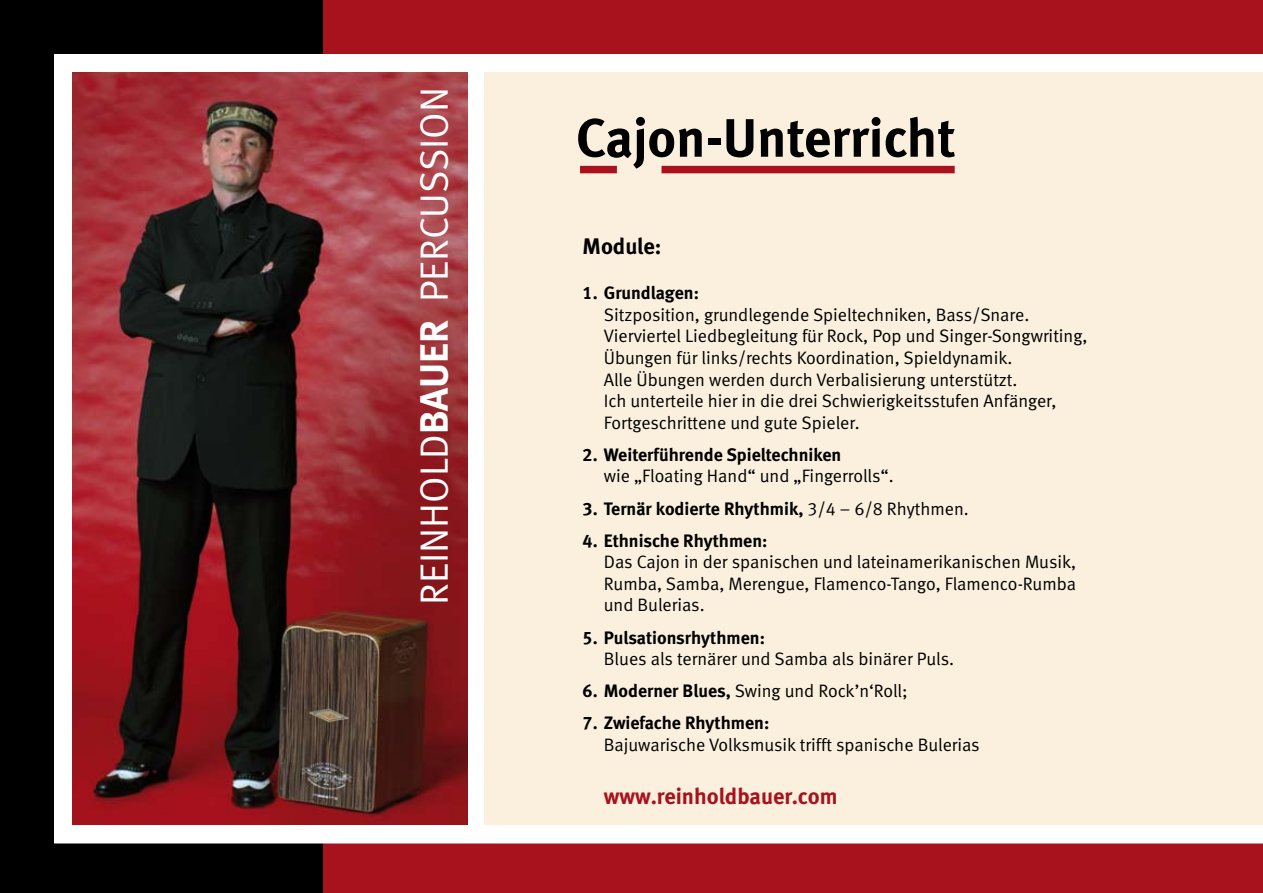
<style>
.page{position:relative;width:1263px;height:893px;background:#fff}
.page>*{position:absolute;margin:0;border:0;box-sizing:border-box;transform-origin:0 0}
.t1{font:54px "Meta Bold LF";color:#000}
.t2{font:39.45px "Meta Normal LF";color:#fff}
.t3{font:22.5px "Meta Bold LF";color:#a8121d}
.t4{font:22.5px "Meta Bold LF";color:#000}
.t5{font:18px/21.6px "Meta Normal LF";color:#000}
.t6{font:18px "Meta Bold LF";color:#000}
.s1{font-family:"Meta Bold LF"}
.s2{font-family:"Meta Normal LF"}
</style>
<div class="page">
<div style="left:0;top:0;width:516px;height:893px;background:#000"></div>
<div style="left:323px;top:0;width:940px;height:893px;background:#a8121d"></div>
<div style="left:54px;top:54px;width:1209px;height:789px;background:#fff"></div>
<div style="left:485px;top:72px;width:778px;height:753px;background:#fbf0dd"></div>
<img style="left:72px;top:72px;width:396px;height:753px">
<div style="left:580px;top:166px;width:37px;height:7px;background:#a8121d"></div>
<div style="left:661px;top:166px;width:294px;height:7px;background:#a8121d"></div>
<h2 class="t2" style="left:411px;top:605px;width:519px;rotate:-90deg">REINHOLD<span class="s1">BAUER</span> PERCUSSION</h2>
<h1 class="t1" style="left:576px;top:106px;width:381px">Cajon-Unterricht</h1>
<p class="t4" style="left:583px;top:233px;width:80px">Module:</p>
<p class="t6" style="left:583px;top:282px;width:118px">1. Grundlagen:</p>
<p class="t5" style="left:604px;top:304px;width:485px">Sitzposition, grundlegende Spieltechniken, Bass/Snare.<br>Vierviertel Liedbegleitung für Rock, Pop und Singer-Songwriting, Übungen für links/rechts Koordination, Spieldynamik.<br>Alle Übungen werden durch Verbalisierung unterstützt.<br>Ich unterteile hier in die drei Schwierigkeitsstufen Anfänger, Fortgeschrittene und gute Spieler.</p>
<p class="t6" style="left:583px;top:444px;width:260px">2. Weiterführende Spieltechniken</p>
<p class="t5" style="left:604px;top:465px;width:291px">wie „Floating Hand“ und „Fingerrolls“.</p>
<p class="t6" style="left:583px;top:498px;width:388px">3. Ternär kodierte Rhythmik, <span class="s2">3/4 – 6/8 Rhythmen.</span></p>
<p class="t6" style="left:583px;top:530px;width:186px">4. Ethnische Rhythmen:</p>
<p class="t5" style="left:604px;top:551px;width:474px;text-align:justify">Das Cajon in der spanischen und lateinamerikanischen Musik, Rumba, Samba, Merengue, Flamenco-Tango, Flamenco-Rumba und Bulerias.</p>
<p class="t6" style="left:583px;top:627px;width:184px">5. Pulsationsrhythmen:</p>
<p class="t5" style="left:604px;top:648px;width:352px">Blues als ternärer und Samba als binärer Puls.</p>
<p class="t5" style="left:583px;top:680px;width:327px"><span class="s1">6. Moderner Blues,</span> Swing und Rock’n‘Roll;</p>
<p class="t6" style="left:583px;top:712px;width:188px">7. Zwiefache Rhythmen:</p>
<p class="t5" style="left:604px;top:734px;width:377px">Bajuwarische Volksmusik trifft spanische Bulerias</p>
<p class="t3" style="left:604px;top:783px;width:235px">www.reinholdbauer.com</p>
</div>
